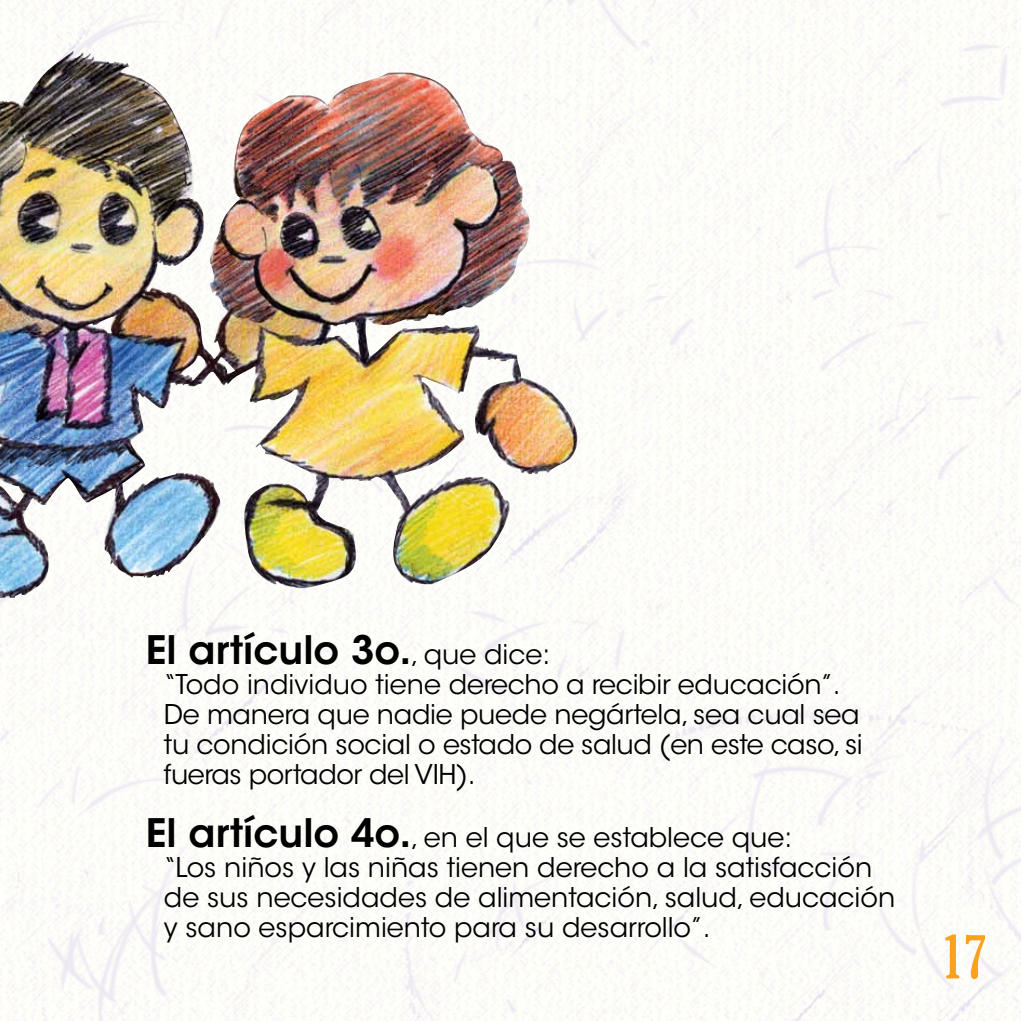
<style>
.page{position:relative;width:1021px;height:1021px;background:#fff}
.page>*{position:absolute;margin:0;border:0;box-sizing:border-box;transform-origin:0 0}
.t1{font:extra-condensed 60px "Gloucester";color:#faa21b}
.Texto_destacado{font:600 39px "ITC Avant Garde Std";color:#000}
.Texto_destacado-2{font:27px/30px "ITC Avant Garde Std";color:#000}
.s1{font-weight:400;font-size:27px}
.s2{font-weight:600;font-size:39px}
</style>
<div class="page">
<img style="left:0;top:0;width:1020px;height:1020px">
<img style="left:0;top:51px;width:522px;height:546px">
<p class="Texto_destacado" style="left:146px;top:624px;width:406px">El artículo 3o.<span class="s1">, que dice:</span></p>
<p class="Texto_destacado-2" style="left:164px;top:669px;width:700px">“Todo individuo tiene derecho a recibir educación”.<br>De manera que nadie puede negártela, sea cual sea tu condición social o estado de salud (en este caso, si fueras portador del VIH).</p>
<p class="Texto_destacado-2" style="left:164px;top:822px;width:733px;text-indent:-18px"><span class="s2">El artículo 4o.</span>, en el que se establece que:<br>“Los niños y las niñas tienen derecho a la satisfacción de sus necesidades de alimentación, salud, educación y sano esparcimiento para su desarrollo”.</p>
<h1 class="t1" style="left:940px;top:921px;width:48px">17</h1>
</div>
